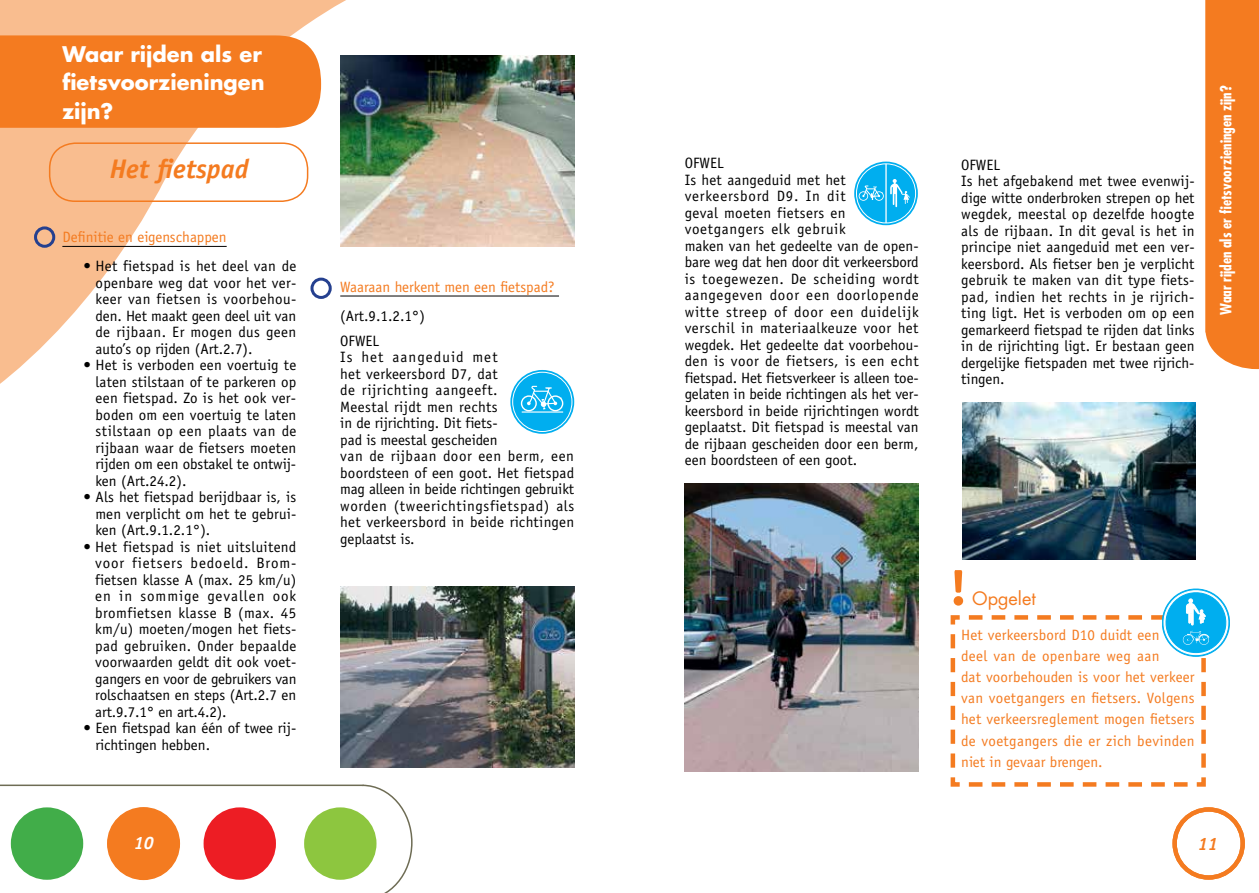
<style>
.page{position:relative;width:1259px;height:893px;background:#fff}
.page>*{position:absolute;margin:0;border:0;box-sizing:border-box;transform-origin:0 0}
.t1{font:46.5px "Officina Sans Std";color:#f47b20}
.t2{font:italic 700 27px "Officina Sans Std";color:#f47b20}
.t3{font:700 21px/28.5px "Futura Std";color:#fff}
.t4{font:18px "Futura Std";color:#f47b20}
.t5{font:italic 700 18px "Officina Sans Std";color:#fff}
.t6{font:italic 700 18px "Officina Sans Std";color:#f47b20}
.t7{font:15px/16.5px "Officina Sans Std";letter-spacing:.01em;color:#000}
.t8{font:15px/21px "Officina Sans Std";letter-spacing:.01em;color:#f47b20}
.t9{font:700 condensed 15px "Futura Std";color:#fff}
</style>
<div class="page">
<svg style="left:0;top:784px;width:413px;height:109px"></svg>
<svg style="left:0;top:0;width:459px;height:384px"></svg>
<div style="left:0;top:35px;width:321px;height:93px;background:#f47b20"></div>
<hr style="left:62px;top:246px;width:165px;height:1px;background:#000">
<hr style="left:340px;top:296px;width:219px;height:1px;background:#000">
<div style="left:11px;top:807px;width:72px;height:73px;background:#41ad49;border-radius:50%"></div>
<div style="left:204px;top:807px;width:72px;height:73px;background:#ed1d24;border-radius:50%"></div>
<div style="left:304px;top:807px;width:72px;height:73px;background:#8dc63f;border-radius:50%"></div>
<img style="left:340px;top:586px;width:234px;height:181px">
<svg style="left:510px;top:370px;width:64px;height:64px;background:#17b5f0"></svg>
<div style="left:512px;top:372px;width:60px;height:60px;border:1px solid #fff;border-radius:50%"></div>
<svg style="left:521px;top:395px;width:16px;height:16px"></svg>
<div style="left:522px;top:397px;width:13px;height:13px;background:#00aeef;border-radius:50%"></div>
<svg style="left:547px;top:395px;width:16px;height:16px"></svg>
<svg style="left:527px;top:385px;width:35px;height:25px"></svg>
<hr style="left:522px;top:411px;width:41px;height:2px;background:#fff">
<div style="left:34px;top:226px;width:21px;height:22px;border:3px solid #25408f;border-radius:50%"></div>
<div style="left:310px;top:278px;width:22px;height:21px;border:3px solid #25408f;border-radius:50%"></div>
<div style="left:49px;top:142px;width:259px;height:60px;border:2px solid #f47b20;border-radius:26px"></div>
<img style="left:340px;top:55px;width:234px;height:192px">
<div style="left:1205px;top:0;width:54px;height:369px;background:#f47b20"></div>
<svg style="left:950px;top:777px;width:256px;height:10px"></svg>
<svg style="left:1172px;top:807px;width:72px;height:73px"></svg>
<svg style="left:854px;top:162px;width:64px;height:63px;background:#18b5f0"></svg>
<div style="left:856px;top:163px;width:60px;height:60px;border:1px solid #fff;border-radius:50%"></div>
<hr style="left:885px;top:164px;width:1px;height:59px;background:#fff">
<svg style="left:890px;top:179px;width:20px;height:29px"></svg>
<svg style="left:858px;top:191px;width:10px;height:10px"></svg>
<svg style="left:859px;top:192px;width:8px;height:8px"></svg>
<svg style="left:862px;top:185px;width:21px;height:15px"></svg>
<img style="left:685px;top:484px;width:233px;height:287px">
<svg style="left:950px;top:570px;width:279px;height:198px"></svg>
<img style="left:962px;top:403px;width:233px;height:156px">
<h3 class="t3" style="left:62px;top:39px;width:204px">Waar rijden als er fietsvoorzieningen zijn?</h3>
<h2 class="t2" style="left:110px;top:153px;width:141px">Het fietspad</h2>
<p class="t8" style="left:62px;top:226px;width:166px">Definitie en eigenschappen</p>
<p class="t7" style="left:96px;top:258px;width:202px;text-align:justify;text-indent:-12px">• Het fietspad is het deel van de openbare weg dat voor het ver&shy;keer van fietsen is voorbehou&shy;den. Het maakt geen deel uit van de rijbaan. Er mogen dus geen auto’s op rijden (Art.2.7).</p>
<p class="t7" style="left:96px;top:357px;width:202px;text-align:justify;text-indent:-12px">• Het is verboden een voertuig te laten stilstaan of te parkeren op een fietspad. Zo is het ook ver&shy;boden om een voertuig te laten stilstaan op een plaats van de rijbaan waar de fietsers moeten rijden om een obstakel te ontwij&shy;ken (Art.24.2).</p>
<p class="t7" style="left:96px;top:489px;width:202px;text-align:justify;text-indent:-12px">• Als het fietspad berijdbaar is, is men verplicht om het te gebrui&shy;ken (Art.9.1.2.1°).</p>
<p class="t7" style="left:95px;top:538px;width:203px;text-align:justify;text-indent:-12px">• Het fietspad is niet uitsluitend voor fietsers bedoeld. Brom&shy;fietsen klasse A (max. 25 km/u) en in sommige gevallen ook bromfietsen klasse B (max. 45 km/u) moeten/mogen het fiets&shy;pad gebruiken. Onder bepaalde voorwaarden geldt dit ook voet&shy;gangers en voor de gebruikers van rolschaatsen en steps (Art.2.7 en art.9.7.1° en art.4.2).</p>
<p class="t7" style="left:96px;top:720px;width:202px;text-indent:-12px">• Een fietspad kan één of twee rij&shy;richtingen hebben.</p>
<p class="t8" style="left:340px;top:276px;width:216px">Waaraan herkent men een fietspad?</p>
<p class="t7" style="left:340px;top:303px;width:86px;line-height:25px">(Art.9.1.2.1°)<br>OFWEL</p>
<p class="t7" style="left:340px;top:349px;width:235px">Is het aangeduid met<br>het verkeersbord D7, dat<br>de rijrichting aangeeft.<br>Meestal rijdt men rechts<br>in de rijrichting. Dit fiets-<br>pad is meestal gescheiden<br>van de rijbaan door een berm, een boordsteen of een goot. Het fietspad mag alleen in beide richtingen gebruikt worden (tweerichtingsfietspad) als het verkeersbord in beide richtingen geplaatst is.</p>
<p class="t7" style="left:685px;top:155px;width:235px">OFWEL<br>Is het aangeduid met het verkeersbord D9. In dit<br>geval moeten fietsers en voetgangers elk gebruik<br>maken van het gedeelte van de open&shy;bare weg dat hen door dit verkeersbord is toegewezen. De scheiding wordt aangegeven door een doorlopende witte streep of door een duidelijk verschil in materiaalkeuze voor het wegdek. Het gedeelte dat voorbehou&shy;den is voor de fietsers, is een echt fietspad. Het fietsverkeer is alleen toe&shy;gelaten in beide richtingen als het ver&shy;keersbord in beide rijrichtingen wordt geplaatst. Dit fietspad is meestal van de rijbaan gescheiden door een berm, een boordsteen of een goot.</p>
<p class="t7" style="left:961px;top:156px;width:235px">OFWEL<br>Is het afgebakend met twee evenwij&shy;dige witte onderbroken strepen op het wegdek, meestal op dezelfde hoogte als de rijbaan. In dit geval is het in principe niet aangeduid met een ver&shy;keersbord. Als fietser ben je verplicht gebruik te maken van dit type fiets&shy;pad, indien het rechts in je rijrich&shy;ting ligt. Het is verboden om op een gemarkeerd fietspad te rijden dat links in de rijrichting ligt. Er bestaan geen dergelijke fietspaden met twee rijrich&shy;tingen.</p>
<p class="t9" style="left:1216px;top:315px;width:230px;rotate:-90deg">Waar rijden als er fietsvoorzieningen zijn?</p>
<h1 class="t1" style="left:950px;top:561px;width:17px">!</h1>
<p class="t4" style="left:972px;top:586px;width:65px">Opgelet</p>
<p class="t8" style="left:961px;top:625px;width:235px">Het verkeersbord D10 duidt een<br>deel van de openbare weg aan<br>dat voorbehouden is voor het verkeer van voetgangers en fietsers. Volgens het verkeersreglement mogen fietsers de voetgangers die er zich bevinden niet in gevaar brengen.</p>
<p class="t5" style="left:134px;top:832px;width:22px">10</p>
<p class="t6" style="left:1197px;top:833px;width:22px">11</p>
</div>
